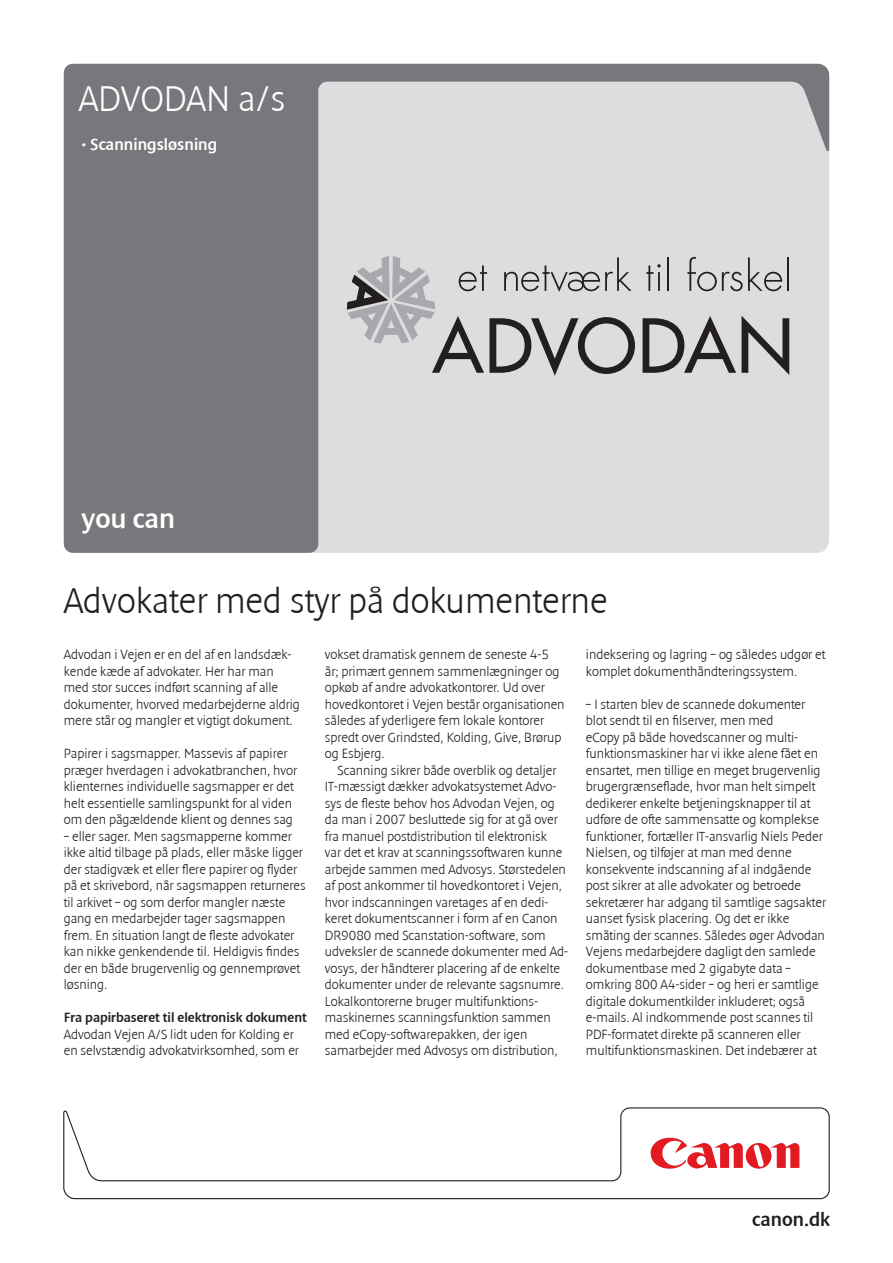
<style>
.page{position:relative;width:893px;height:1263px;background:#fff}
.page>*{position:absolute;margin:0;border:0;box-sizing:border-box;transform-origin:0 0}
.t1{font:300 36px "Denda New";color:#231f20}
.t2{font:300 36px "Denda New";color:#fff}
.t3{font:27.75px "Denda New";color:#fff}
.t4{font:19.5px "Denda New";color:#231f20}
.t5{font:16.5px "Denda New";color:#fff}
.t6{font:300 13.5px/16.5px "Denda New";color:#231f20}
.t7{font:13.5px "Denda New";color:#231f20}
</style>
<div class="page">
<svg style="left:64px;top:64px;width:765px;height:489px;background:#b2b4b6"></svg>
<svg style="left:63px;top:1107px;width:767px;height:93px"></svg>
<svg style="left:651px;top:1138px;width:148px;height:31px"></svg>
<h1 class="t2" style="left:79px;top:80px;width:208px">ADVODAN a/s</h1>
<p class="t5" style="left:82px;top:135px;width:137px">• Scanningsløsning</p>
<h2 class="t3" style="left:82px;top:503px;width:95px">you can</h2>
<h1 class="t1" style="left:64px;top:581px;width:545px">Advokater med styr på dokumenterne</h1>
<p class="t6" style="left:64px;top:647px;width:238px">Advodan i Vejen er en del af en landsdæk&shy;kende kæde af advokater. Her har man med stor succes indført scanning af alle dokumenter, hvorved medarbejderne aldrig mere står og mangler et vigtigt dokument.</p>
<p class="t6" style="left:64px;top:746px;width:235px">Papirer i sagsmapper. Massevis af papirer præger hverdagen i advokatbranchen, hvor klienternes individuelle sagsmapper er det helt essentielle samlingspunkt for al viden om den pågældende klient og dennes sag</p>
<p class="t6" style="left:64px;top:828px;width:244px">– eller sager. Men sagsmapperne kommer ikke altid tilbage på plads, eller måske ligger der stadigvæk et eller flere papirer og flyder på et skrivebord, når sagsmappen returneres til arkivet – og som derfor mangler næste gang en medarbejder tager sagsmappen frem. En situation langt de fleste advokater kan nikke genkendende til. Heldigvis findes der en både brugervenlig og gennemprøvet løsning.</p>
<p class="t7" style="left:64px;top:1010px;width:245px">Fra papirbaseret til elektronisk dokument</p>
<p class="t6" style="left:64px;top:1026px;width:237px">Advodan Vejen A/S lidt uden for Kolding er en selvstændig advokatvirksomhed, som er</p>
<p class="t6" style="left:586px;top:647px;width:241px">indeksering og lagring – og således udgør et komplet dokumenthåndteringssystem.</p>
<p class="t6" style="left:586px;top:696px;width:242px">– I starten blev de scannede dokumenter blot sendt til en filserver, men med<br>eCopy på både hovedscanner og multi&shy;funktionsmaskiner har vi ikke alene fået en ensartet, men tillige en meget brugervenlig brugergrænseflade, hvor man helt simpelt dedikerer enkelte betjeningsknapper til at udføre de ofte sammensatte og komplekse funktioner, fortæller IT-ansvarlig Niels Peder Nielsen, og tilføjer at man med denne konsekvente indscanning af al indgående post sikrer at alle advokater og betroede sekretærer har adgang til samtlige sagsakter uanset fysisk placering. Og det er ikke småting der scannes. Således øger Advodan Vejens medarbejdere dagligt den samlede dokumentbase med 2 gigabyte data – omkring 800 A4-sider – og heri er samtlige digitale dokumentkilder inkluderet; også e-mails. Al indkommende post scannes til PDF-formatet direkte på scanneren eller multifunktionsmaskinen. Det indebærer at</p>
<p class="t6" style="left:325px;top:647px;width:241px">vokset dramatisk gennem de seneste 4-5 år; primært gennem sammenlægninger og opkøb af andre advokatkontorer. Ud over hovedkontoret i Vejen består organisationen således af yderligere fem lokale kontorer spredt over Grindsted, Kolding, Give, Brørup og Esbjerg.</p>
<p class="t6" style="left:325px;top:762px;width:245px;text-indent:13px">Scanning sikrer både overblik og detaljer IT-mæssigt dækker advokatsystemet Advo&shy;sys de fleste behov hos Advodan Vejen, og da man i 2007 besluttede sig for at gå over fra manuel postdistribution til elektronisk<br>var det et krav at scanningssoftwaren kunne arbejde sammen med Advosys. Størstedelen af post ankommer til hovedkontoret i Vejen, hvor indscanningen varetages af en dedi&shy;keret dokumentscanner i form af en Canon DR9080 med Scanstation-software, som udveksler de scannede dokumenter med Ad&shy;vosys, der håndterer placering af de enkelte dokumenter under de relevante sagsnumre.<br>Lokalkontorerne bruger multifunktions&shy;maskinernes scanningsfunktion sammen med eCopy-softwarepakken, der igen samarbejder med Advosys om distribution,</p>
<h3 class="t4" style="left:752px;top:1209px;width:80px">canon.dk</h3>
</div>
